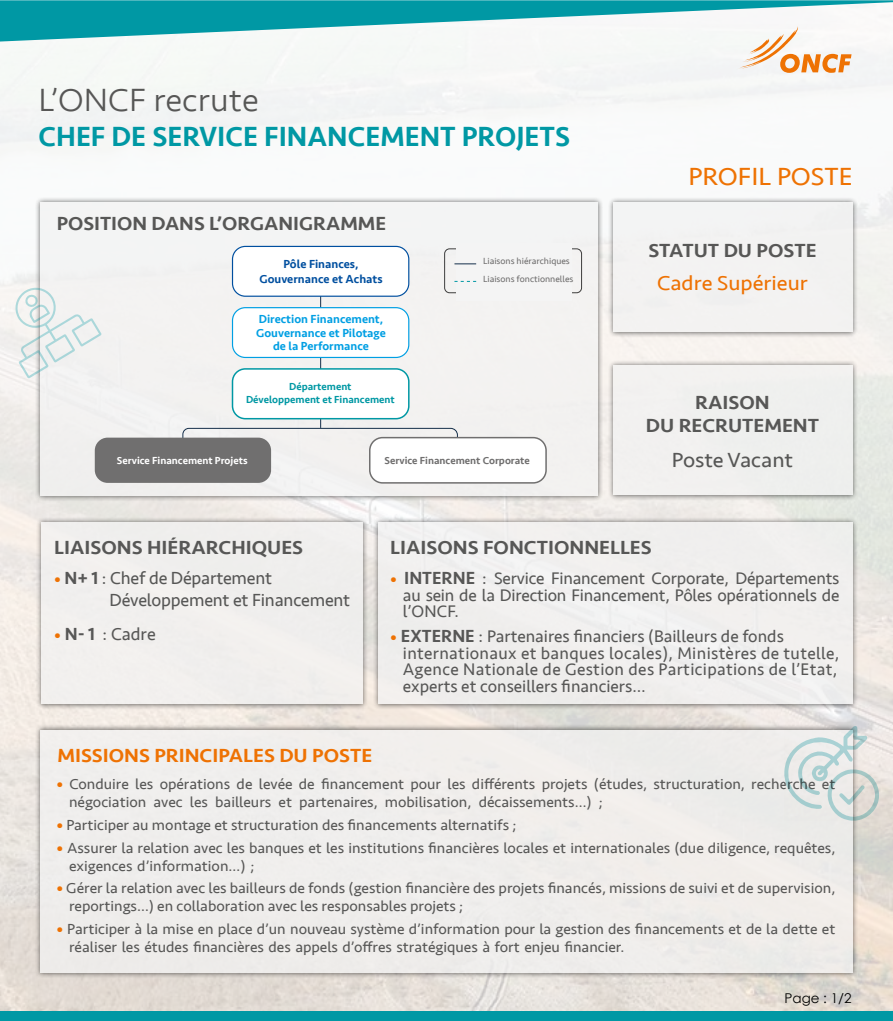
<style>
.page{position:relative;width:893px;height:1021px;background:#fff}
.page>*{position:absolute;margin:0;border:0;box-sizing:border-box;transform-origin:0 0}
.t1{font:300 33px "Seravek";color:#575756;scale:1.06 1}
.t2{font:500 28.5px "Seravek";color:#0098a4}
.t3{font:25.5px "Seravek";color:#ee7203;scale:1.06 1}
.t4{font:21px "Seravek";color:#ee7203;scale:1.06 1}
.t5{font:21px "Seravek";color:#575756;scale:1.06 1}
.t6{font:500 19.5px/23.4px "Seravek";color:#575756;text-align:center;scale:1.06 1}
.t7{font:500 19.5px "Seravek";color:#ee7203;scale:1.06 1}
.t8{font:500 19.5px "Seravek";color:#575756;scale:1.05 1}
.t9{font:18px/21.6px "Seravek";letter-spacing:-.01em;color:#575756}
.t10{font:17.25px/16.5px "Seravek";color:#575756}
.t11{font:17.25px/16.5px "Seravek";letter-spacing:.02em;color:#575756}
.t12{font:700 15.3px "Seravek";color:#ee7203}
.t13{font:15px/18px "Seravek";color:#575756}
.t14{font:13.5px "Century Gothic";color:#000}
.t15{font:500 12px/13.5px "Seravek";color:#009fe3;text-align:center}
.t16{font:500 12px/14.4px "Seravek";color:#004f9f;text-align:center}
.t17{font:500 10.5px/12.6px "Seravek";color:#0098a4;text-align:center}
.t18{font:500 10.5px "Seravek";color:#706f6f}
.t19{font:500 10.5px "Seravek";color:#fff}
.t20{font:9.15px "Seravek";color:#706f6f}
.s1{font-weight:500}
.s2{font-weight:700;font-size:15.3px;color:#ee7203}
.s3{font-weight:500;font-size:18px}
.s4{font-size:18px}
</style>
<div class="page">
<div style="left:35px;top:724px;width:823px;height:254px;background:#000;opacity:.75"></div>
<div style="left:40px;top:730px;width:813px;height:242px;background:#f2f2f2"></div>
<svg style="left:784px;top:725px;width:97px;height:95px"></svg>
<div style="left:35px;top:517px;width:333px;height:192px;background:#000;opacity:.75"></div>
<div style="left:41px;top:522px;width:321px;height:182px;background:#f2f2f2"></div>
<div style="left:373px;top:517px;width:485px;height:192px;background:#000;opacity:.75"></div>
<div style="left:378px;top:522px;width:475px;height:182px;background:#f2f2f2"></div>
<div style="left:608px;top:197px;width:250px;height:141px;background:#000;opacity:.75"></div>
<div style="left:613px;top:202px;width:240px;height:130px;background:#f2f2f2"></div>
<div style="left:608px;top:359px;width:250px;height:141px;background:#000;opacity:.75"></div>
<div style="left:613px;top:365px;width:240px;height:130px;background:#f2f2f2"></div>
<svg style="left:736px;top:42px;width:115px;height:31px"></svg>
<svg style="left:0;top:0;width:893px;height:42px"></svg>
<div style="left:0;top:1011px;width:893px;height:9px;background:#0098a4"></div>
<div style="left:35px;top:196px;width:568px;height:306px;background:#000;opacity:.75"></div>
<div style="left:41px;top:202px;width:557px;height:294px;background:#f2f2f2"></div>
<div style="left:444px;top:248px;width:138px;height:45px;border:1px solid #000;border-radius:5px"></div>
<div style="left:456px;top:244px;width:115px;height:57px;background:#f4f4f4"></div>
<svg style="left:454px;top:281px;width:22px;height:1px"></svg>
<svg style="left:454px;top:263px;width:22px;height:1px"></svg>
<svg style="left:13px;top:286px;width:89px;height:92px"></svg>
<hr style="left:320px;top:281px;width:1px;height:147px;background:#152f4a">
<svg style="left:182px;top:427px;width:276px;height:17px"></svg>
<div style="left:232px;top:308px;width:177px;height:49px;background:#fff;border-radius:13px"></div>
<div style="left:232px;top:307px;width:177px;height:51px;border:1px solid #009fe3;border-radius:13px"></div>
<div style="left:232px;top:246px;width:177px;height:50px;background:#fff;border-radius:13px"></div>
<div style="left:232px;top:246px;width:177px;height:51px;border:1px solid #004f9f;border-radius:13px"></div>
<div style="left:95px;top:437px;width:176px;height:46px;background:#706f6f;border-radius:13px"></div>
<div style="left:370px;top:437px;width:176px;height:46px;background:#fff;border-radius:13px"></div>
<div style="left:369px;top:437px;width:178px;height:46px;border:2px solid #706f6f;border-radius:13px"></div>
<div style="left:232px;top:369px;width:177px;height:49px;background:#fff;border-radius:13px"></div>
<div style="left:232px;top:368px;width:178px;height:51px;border:2px solid #0098a4;border-radius:13px"></div>
<h1 class="t1" style="left:38px;top:81px;width:209px">’LONCF recrute</h1>
<h2 class="t2" style="left:38px;top:119px;width:533px">CHEF DE SERVICE FINANCEMENT PROJETS</h2>
<h3 class="t8" style="left:57px;top:211px;width:315px">POSITION DANS ’LORGANIGRAMME</h3>
<p class="t16" style="left:259px;top:257px;width:125px">Pôle Finances,<br>Gouvernance et Achats</p>
<p class="t15" style="left:256px;top:312px;width:131px">Direction Financement,<br>Gouvernance et Pilotage de la Performance</p>
<p class="t17" style="left:246px;top:380px;width:150px">Département<br>Développement et Financement</p>
<p class="t20" style="left:483px;top:254px;width:88px">Liaisons hiérarchiques</p>
<p class="t20" style="left:483px;top:272px;width:92px">Liaisons fonctionnelles</p>
<p class="t19" style="left:117px;top:453px;width:132px">Service Financement Projets</p>
<p class="t18" style="left:385px;top:453px;width:147px">Service Financement Corporate</p>
<h3 class="t3" style="left:689px;top:156px;width:156px">PROFIL POSTE</h3>
<h3 class="t6" style="left:648px;top:239px;width:160px">STATUT DU POSTE</h3>
<h3 class="t4" style="left:657px;top:266px;width:144px">Cadre Supérieur</h3>
<h3 class="t6" style="left:646px;top:390px;width:165px">RAISON<br>DU RECRUTEMENT</h3>
<h3 class="t5" style="left:672px;top:443px;width:116px">Poste Vacant</h3>
<h3 class="t6" style="left:54px;top:535px;width:236px">LIAISONS HIÉRARCHIQUES</h3>
<p class="t9" style="left:110px;top:567px;width:242px;text-indent:-55px"><span class="s1">N</span><span class="s2">•</span> :<span class="s1">1+</span> Chef de Département<br>Développement et Financement</p>
<p class="t9" style="left:54px;top:623px;width:103px"><span class="s1">N</span><span class="s2">•</span> :<span class="s1">1-</span> Cadre</p>
<h3 class="t6" style="left:390px;top:535px;width:248px">LIAISONS FONCTIONNELLES</h3>
<p class="t10" style="left:404px;top:570px;width:437px"><span class="s3">INTERNE</span> <span class="s4">:</span> Service Financement Corporate, Départements</p>
<p class="t12" style="left:390px;top:567px;width:8px">•</p>
<p class="t10" style="left:403px;top:586px;width:438px">au sein de la Direction Financement, Pôles opérationnels de ’l ONCF.</p>
<p class="t10" style="left:401px;top:628px;width:384px"><span class="s3">EXTERNE</span> <span class="s4">:</span> Partenaires financiers (Bailleurs de fonds</p>
<p class="t12" style="left:390px;top:625px;width:8px">•</p>
<p class="t11" style="left:403px;top:644px;width:438px">internationaux et banques locales ,) Ministères de tutelle,<br>Agence Nationale de Gestion des Participations de ’l Etat, experts et conseillers financiers...</p>
<h3 class="t7" style="left:57px;top:744px;width:299px">MISSIONS PRINCIPALES DU POSTE</h3>
<p class="t13" style="left:479px;top:775px;width:358px;text-indent:-422px"><span class="s2">•</span> Conduire les opérations de levée de financement pour les différents projets (études, structuration, recherche et décaissements... ;(</p>
<p class="t13" style="left:69px;top:793px;width:79px">négociation</p>
<p class="t13" style="left:56px;top:816px;width:462px"><span class="s2">•</span> Participer au montage et structuration des financements alternatifs ;</p>
<p class="t13" style="left:69px;top:838px;width:768px;text-indent:-13px"><span class="s2">•</span> Assurer la relation avec les banques et les institutions financières locales et internationales (due diligence, requêtes, exigences ’d information... ;(</p>
<p class="t13" style="left:69px;top:879px;width:768px;text-indent:-13px"><span class="s2">•</span> Gérer la relation avec les bailleurs de fonds (gestion financière des projets financés, missions de suivi et de supervision, reportings…) en collaboration avec les responsables projets ;</p>
<p class="t13" style="left:69px;top:920px;width:768px;text-indent:-13px"><span class="s2">•</span> Participer laà mise en place ’d un nouveau système ’d information pour la gestion des financements et de la dette et réaliser les études financières des appels ’d offres stratégiques à fort enjeu financier.</p>
<p class="t13" style="left:190px;top:793px;width:20px">les</p>
<p class="t13" style="left:215px;top:793px;width:58px">bailleurs</p>
<p class="t13" style="left:385px;top:793px;width:88px">mobilisation,</p>
<p class="t13" style="left:299px;top:793px;width:80px">partenaires,</p>
<p class="t13" style="left:279px;top:793px;width:15px">et</p>
<p class="t13" style="left:154px;top:793px;width:31px">avec</p>
<p class="t14" style="left:784px;top:988px;width:69px">Page : 1/2</p>
</div>
